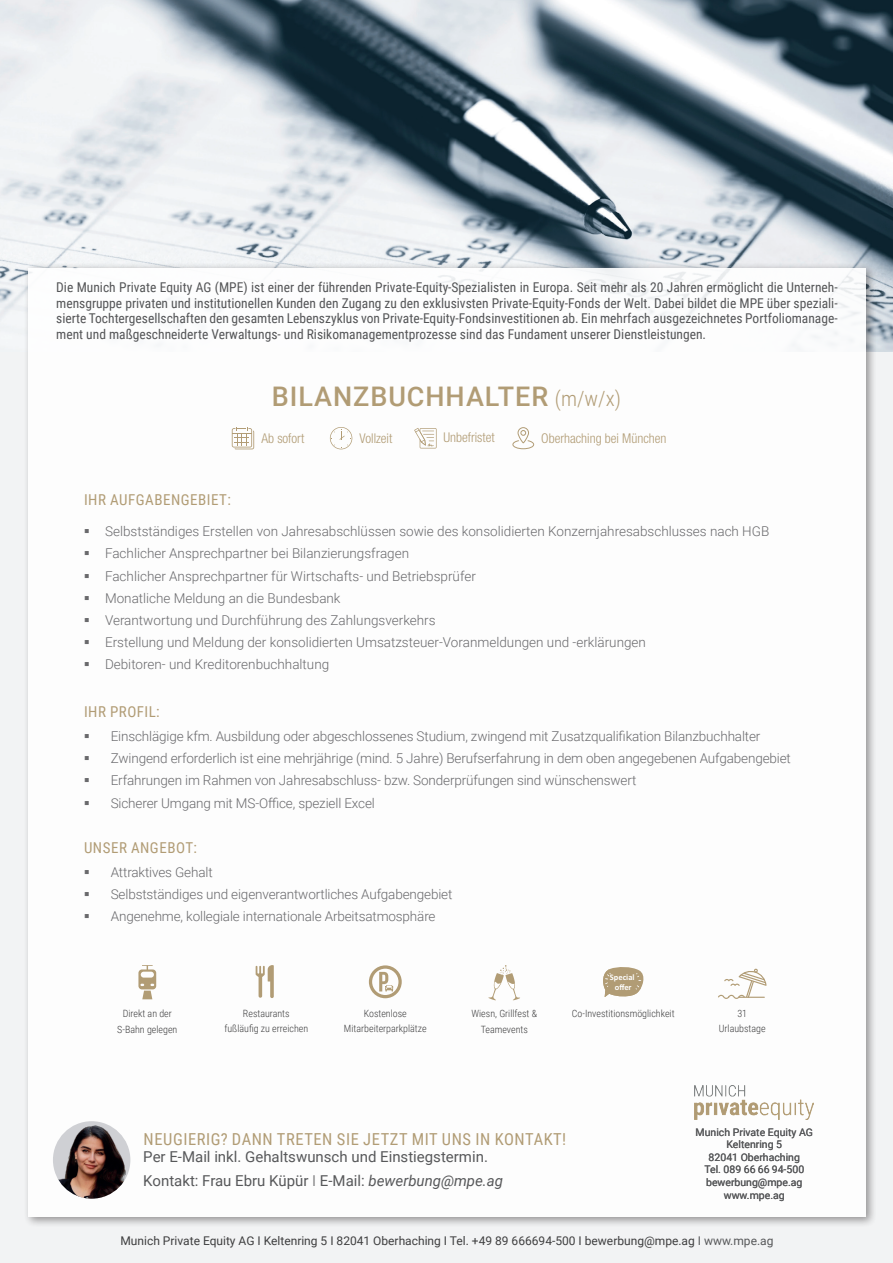
<style>
.page{position:relative;width:893px;height:1263px;background:#fff}
.page>*{position:absolute;margin:0;border:0;box-sizing:border-box;transform-origin:0 0}
.t1{font:500 27px "Roboto";letter-spacing:.035em;color:#b19c75}
.t2{font:16.5px "Roboto Condensed";letter-spacing:.035em;color:#b19c75}
.t3{font:15px/24px "Roboto";color:#57585a}
.t4{font:15px "Roboto Condensed";letter-spacing:.035em;color:#b19c75}
.t5{font:300 13.5px/22.2px "Roboto";letter-spacing:-.01em;color:#69696c}
.t6{font:13.5px/15.8px "Roboto Condensed";color:#545557;text-align:justify}
.t7{font:300 condensed 13.5px "Helvetica Neue LT Pro";color:#b19c75}
.t8{font:12px "Roboto";color:#3e3e3f}
.t9{font:10.5px/12.6px "Roboto";color:#57585a;text-align:center}
.t10{font:300 10.05px/15.5px "Roboto Condensed";color:#3e3e3f;text-align:center}
.t11{font:700 8.4px/10.2px "Calibri";color:#fff;text-align:center}
.s1{font-family:"Roboto Condensed";font-weight:300;font-size:21px}
.s2{font-weight:300}
.s3{font-style:italic}
.s4{color:#57585a}
</style>
<div class="page">
<img style="left:0;top:0;width:893px;height:353px">
<div style="left:0;top:353px;width:893px;height:910px;background:#f2f3f4"></div>
<div style="left:23px;top:263px;width:854px;height:964px;background:#231f20;opacity:.5"></div>
<div style="left:28px;top:268px;width:838px;height:948px;background:#fff"></div>
<svg style="left:232px;top:427px;width:22px;height:22px"></svg>
<svg style="left:330px;top:427px;width:22px;height:22px"></svg>
<svg style="left:414px;top:428px;width:23px;height:20px"></svg>
<svg style="left:513px;top:427px;width:21px;height:22px"></svg>
<img style="left:53px;top:1122px;width:77px;height:77px">
<svg style="left:718px;top:969px;width:48px;height:30px"></svg>
<svg style="left:138px;top:965px;width:18px;height:34px"></svg>
<svg style="left:256px;top:965px;width:18px;height:33px"></svg>
<svg style="left:488px;top:965px;width:32px;height:35px"></svg>
<svg style="left:603px;top:967px;width:40px;height:29px"></svg>
<svg style="left:369px;top:965px;width:33px;height:33px"></svg>
<img style="left:695px;top:1085px;width:119px;height:35px">
<p class="t6" style="left:56px;top:279px;width:783px">Die Munich Private Equity AG (MPE) ist einer der führenden Private-Equity-Spezialisten in Europa. Seit mehr als 20 Jahren ermöglicht die Unterneh&shy;mensgruppe privaten und institutionellen Kunden den Zugang zu den exklusivsten Private-Equity-Fonds der Welt. Dabei bildet die MPE über speziali&shy;sierte Tochtergesellschaften den gesamten Lebenszyklus von Private-Equity-Fondsinvestitionen ab. Ein mehrfach ausgezeichnetes Portfoliomanage&shy;ment und maßgeschneiderte Verwaltungs- und Risikomanagementprozesse sind das Fundament unserer Dienstleistungen.</p>
<h1 class="t1" style="left:272px;top:377px;width:351px">BILANZBUCHHALTER <span class="s1">(m/w/x)</span></h1>
<p class="t7" style="left:261px;top:430px;width:44px">Ab sofort</p>
<p class="t7" style="left:360px;top:430px;width:34px">Vollzeit</p>
<p class="t7" style="left:443px;top:429px;width:53px">Unbefristet</p>
<p class="t7" style="left:541px;top:430px;width:127px">Oberhaching bei München</p>
<p class="t4" style="left:84px;top:489px;width:148px">IHR AUFGABENGEBIET:</p>
<p class="t5" style="left:105px;top:520px;width:666px">Selbstständiges Erstellen von Jahresabschlüssen sowie des konsolidierten Konzernjahresabschlusses nach HGB Fachlicher Ansprechpartner bei Bilanzierungsfragen<br>Fachlicher Ansprechpartner für Wirtschafts- und Betriebsprüfer<br>Monatliche Meldung an die Bundesbank<br>Verantwortung und Durchführung des Zahlungsverkehrs<br>Erstellung und Meldung der konsolidierten Umsatzsteuer-Voranmeldungen und -erklärungen<br>Debitoren- und Kreditorenbuchhaltung</p>
<p class="t4" style="left:84px;top:701px;width:77px">IHR PROFIL:</p>
<p class="t5" style="left:111px;top:725px;width:682px">Einschlägige kfm. Ausbildung oder abgeschlossenes Studium, zwingend mit Zusatzqualifikation Bilanzbuchhalter Zwingend erforderlich ist eine mehrjährige (mind. 5 Jahre) Berufserfahrung in dem oben angegebenen Aufgabengebiet Erfahrungen im Rahmen von Jahresabschluss- bzw. Sonderprüfungen sind wünschenswert<br>Sicherer Umgang mit MS-Office, speziell Excel</p>
<p class="t4" style="left:84px;top:837px;width:114px">UNSER ANGEBOT:</p>
<p class="t5" style="left:111px;top:860px;width:343px">Attraktives Gehalt<br>Selbstständiges und eigenverantwortliches Aufgabengebiet<br>Angenehme, kollegiale internationale Arbeitsatmosphäre</p>
<p class="t11" style="left:610px;top:972px;width:26px">Special offer</p>
<p class="t10" style="left:117px;top:1005px;width:62px;line-height:16px">Direkt an der<br>S-Bahn gelegen</p>
<p class="t10" style="left:224px;top:1005px;width:85px">Restaurants<br>fußläufig zu erreichen</p>
<p class="t10" style="left:471px;top:1005px;width:67px;line-height:16px">Wiesn, Grillfest &amp;<br>Teamevents</p>
<p class="t10" style="left:572px;top:1005px;width:104px">Co-Investitionsmöglichkeit</p>
<p class="t10" style="left:344px;top:1005px;width:84px">Kostenlose<br>Mitarbeiterparkplätze</p>
<p class="t10" style="left:719px;top:1005px;width:48px">31<br>Urlaubstage</p>
<p class="t2" style="left:144px;top:1128px;width:424px">NEUGIERIG? DANN TRETEN SIE JETZT MIT UNS IN KONTAKT!</p>
<p class="t3" style="left:143px;top:1144px;width:361px">Per E-Mail inkl. Gehaltswunsch und Einstiegstermin.<br>Kontakt: Frau Ebru Küpür <span class="s2">I</span> E-Mail: <span class="s3">bewerbung@mpe.ag</span></p>
<p class="t9" style="left:696px;top:1125px;width:119px">Munich Private Equity AG<br>Keltenring 5<br>82041 Oberhaching<br>Tel. 089 66 66 94-500 bewerbung@mpe.ag www.mpe.ag</p>
<p class="t8" style="left:120px;top:1233px;width:654px">Munich Private Equity AG I Keltenring 5 I 82041 Oberhaching I Tel. +49 89 666694-500 I bewerbung@mpe.ag <span class="s4">I www.mpe.ag</span></p>
</div>
